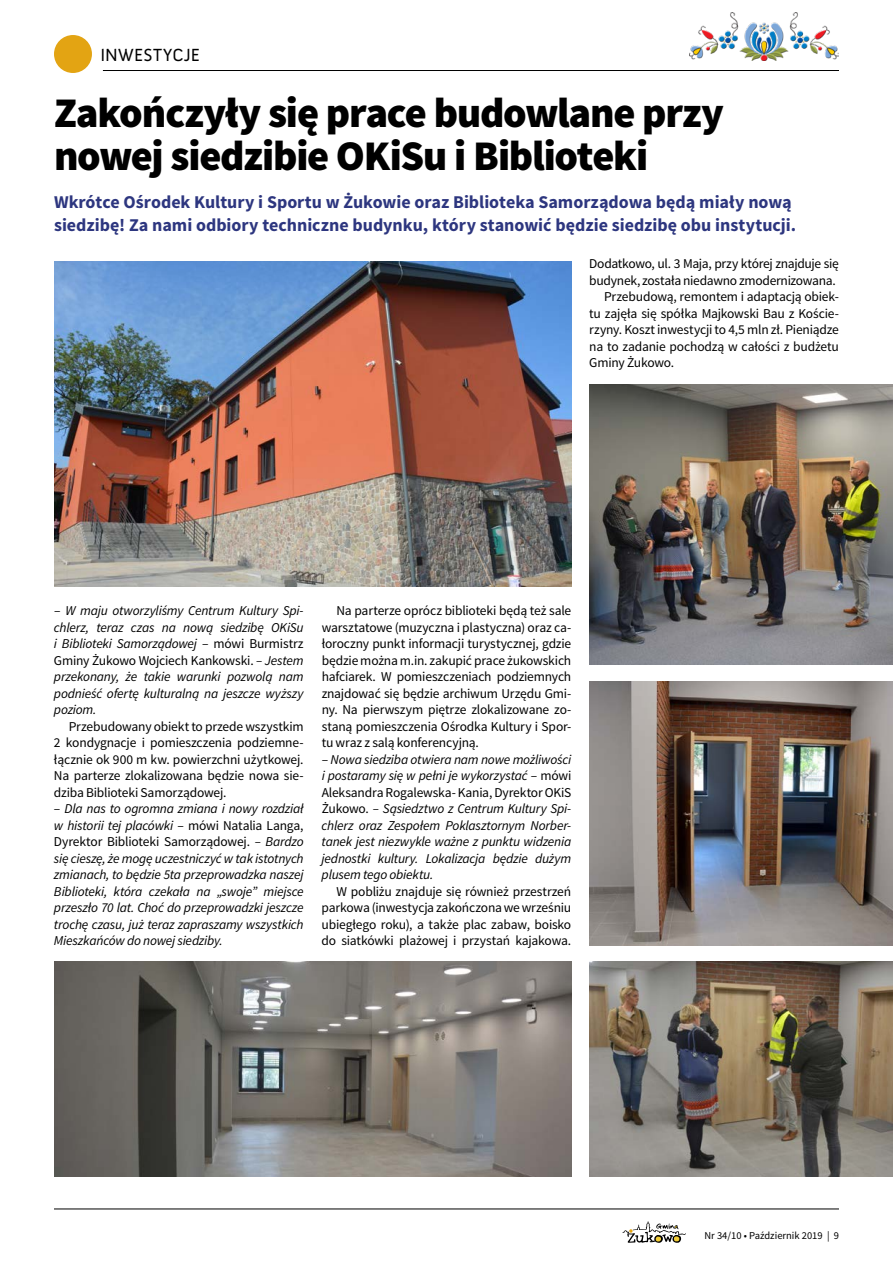
<style>
.page{position:relative;width:893px;height:1263px;background:#fff}
.page>*{position:absolute;margin:0;border:0;box-sizing:border-box;transform-origin:0 0}
.t1{font:900 42.15px/43.5px "Source Sans Pro";letter-spacing:-.03em;color:#000}
.t2{font:700 18px/22.8px "Source Sans Pro";color:#2d367f}
.t3{font:18px "Anivers";letter-spacing:.015em;color:#000}
.t4{font:13.5px/16.5px "Source Sans Pro";letter-spacing:-.015em;color:#000;text-align:justify}
.t5{font:italic 13.5px/16.5px "Source Sans Pro";letter-spacing:-.015em;color:#000;text-align:justify}
.t6{font:10.5px "Source Sans Pro";color:#000}
.s1{font-style:normal}
</style>
<div class="page">
<img style="left:54px;top:261px;width:517px;height:326px">
<img style="left:54px;top:962px;width:517px;height:214px">
<img style="left:589px;top:384px;width:304px;height:280px">
<img style="left:589px;top:681px;width:304px;height:264px">
<img style="left:589px;top:962px;width:304px;height:214px">
<div style="left:54px;top:35px;width:38px;height:38px;background:#e3a413;border-radius:50%"></div>
<img style="left:689px;top:12px;width:150px;height:49px">
<svg style="left:622px;top:1221px;width:64px;height:22px"></svg>
<hr style="left:54px;top:1209px;width:785px;height:1px;background:#000">
<hr style="left:103px;top:70px;width:736px;height:1px;background:#000">
<h2 class="t3" style="left:100px;top:45px;width:101px">INWESTYCJE</h2>
<h1 class="t1" style="left:54px;top:93px;width:672px">Zakończyły się prace budowlane przy nowej siedzibie OKiSu i Biblioteki</h1>
<h2 class="t2" style="left:54px;top:191px;width:744px">Wkrótce Ośrodek Kultury i Sportu w Żukowie oraz Biblioteka Samorządowa będą miały nową siedzibę! Za nami odbiory techniczne budynku, który stanowić będzie siedzibę obu instytucji.</h2>
<p class="t4" style="left:589px;top:256px;width:251px">Dodatkowo, ul. 3 Maja, przy której znajduje się</p>
<p class="t4" style="left:589px;top:272px;width:248px">budynek, została niedawno zmodernizowana.</p>
<p class="t4" style="left:604px;top:289px;width:236px">Przebudową, remontem i adaptacją obiek-</p>
<p class="t4" style="left:589px;top:305px;width:251px">tu zajęła się spółka Majkowski Bau z Koście-</p>
<p class="t4" style="left:589px;top:322px;width:251px">rzyny. Koszt inwestycji to 4,5 mln zł. Pieniądze</p>
<p class="t4" style="left:589px;top:338px;width:251px">na to zadanie pochodzą w całości z budżetu</p>
<p class="t4" style="left:589px;top:355px;width:86px">Gminy Żukowo.</p>
<p class="t5" style="left:54px;top:602px;width:251px"><span class="s1">–</span> W maju otworzyliśmy Centrum Kultury Spi&shy;chlerz, teraz czas na nową siedzibę OKiSu i Biblioteki Samorządowej <span class="s1">– mówi Burmistrz Gminy Żukowo Wojciech Kankowski.</span> – Jestem przekonany, że takie warunki pozwolą nam podnieść ofertę kulturalną na jeszcze wyższy poziom.</p>
<p class="t4" style="left:54px;top:718px;width:251px;text-indent:15px">Przebudowany obiekt to przede wszystkim 2 kondygnacje i pomieszczenia podziemne&shy;łącznie ok 900 m kw. powierzchni użytkowej.<br>Na parterze zlokalizowana będzie nowa sie&shy;dziba Biblioteki Samorządowej.</p>
<p class="t5" style="left:54px;top:800px;width:251px"><span class="s1">–</span> Dla nas to ogromna zmiana i nowy rozdział w historii tej placówki <span class="s1">– mówi Natalia Langa, Dyrektor Biblioteki Samorządowej.</span> – Bardzo się cieszę, że mogę uczestniczyć w tak istotnych zmianach, to będzie 5ta przeprowadzka naszej Biblioteki, która czekała na „swoje” miejsce przeszło 70 lat. Choć do przeprowadzki jeszcze trochę czasu, już teraz zapraszamy wszystkich Mieszkańców do nowej siedziby.</p>
<p class="t4" style="left:322px;top:603px;width:251px;text-indent:15px">Na parterze oprócz biblioteki będą też sale warsztatowe (muzyczna i plastyczna) oraz ca&shy;łoroczny punkt informacji turystycznej, gdzie będzie można m.in. zakupić prace żukowskich hafciarek. W pomieszczeniach podziemnych znajdować się będzie archiwum Urzędu Gmi&shy;ny. Na pierwszym piętrze zlokalizowane zo&shy;staną pomieszczenia Ośrodka Kultury i Spor&shy;tu wraz z salą konferencyjną.</p>
<p class="t5" style="left:322px;top:751px;width:251px"><span class="s1">–</span> Nowa siedziba otwiera nam nowe możliwości i postaramy się w pełni je wykorzystać <span class="s1">– mówi Aleksandra Rogalewska- Kania, Dyrektor OKiS Żukowo.</span> – Sąsiedztwo z Centrum Kultury Spi&shy;chlerz oraz Zespołem Poklasztornym Norber&shy;tanek jest niezwykle ważne z punktu widzenia jednostki kultury. Lokalizacja będzie dużym plusem tego obiektu.</p>
<p class="t4" style="left:322px;top:883px;width:251px;text-indent:15px">W pobliżu znajduje się również przestrzeń parkowa (inwestycja zakończona we wrześniu ubiegłego roku), a także plac zabaw, boisko do siatkówki plażowej i przystań kajakowa.</p>
<p class="t6" style="left:704px;top:1229px;width:136px">Nr 34/10 • Październik 2019 | 9</p>
</div>
